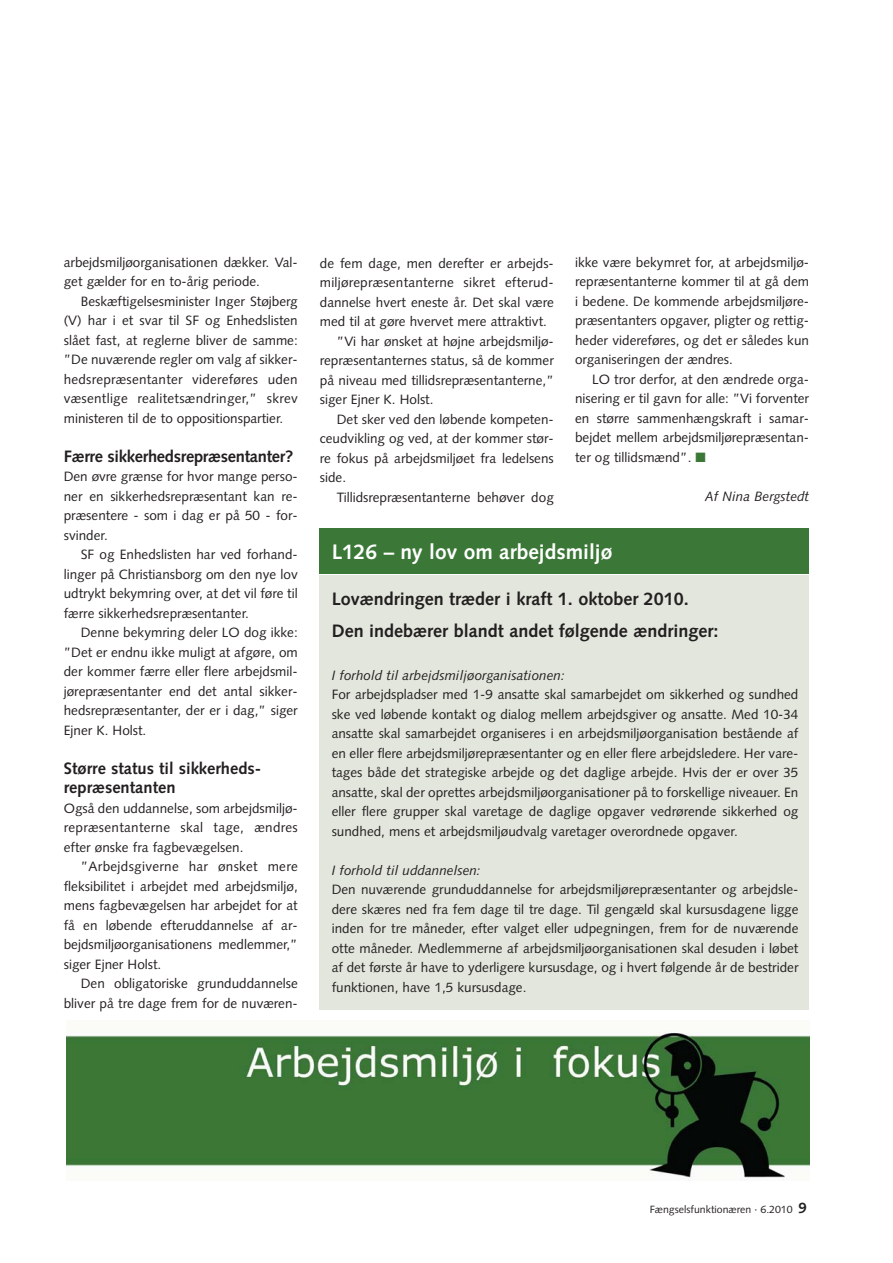
<style>
.page{position:relative;width:893px;height:1263px;background:#fff}
.page>*{position:absolute;margin:0;border:0;box-sizing:border-box;transform-origin:0 0}
.t1{font:700 21px "Syntax";color:#fff}
.t2{font:700 18px/31.2px "Syntax";color:#231f20}
.t3{font:700 16.5px/19.5px "Syntax";color:#231f20}
.t4{font:13.5px/19.5px "Syntax";color:#231f20;text-align:justify}
.t5{font:italic 13.5px "Syntax";color:#231f20}
.t6{font:10.5px "Syntax";color:#231f20}
.s1{color:#3b7737}
.s2{font-weight:700;font-size:15px}
</style>
<div class="page">
<div style="left:319px;top:528px;width:489px;height:46px;background:#3b7737"></div>
<div style="left:319px;top:575px;width:489px;height:435px;background:#e2e6dc"></div>
<img style="left:66px;top:1031px;width:743px;height:147px">
<p class="t4" style="left:64px;top:254px;width:235px">arbejdsmiljøorganisationen dækker. Val&shy;get gælder for en to-årig periode.</p>
<p class="t4" style="left:64px;top:293px;width:235px;text-indent:17px">Beskæftigelsesminister Inger Støjberg (V) har i et svar til SF og Enhedslisten slået fast, at reglerne bliver de samme: ”De nuværende regler om valg af sikker&shy;hedsrepræsentanter videreføres uden væsentlige realitetsændringer,” skrev ministeren til de to oppositionspartier.</p>
<p class="t3" style="left:64px;top:448px;width:231px">Færre sikkerhedsrepræsentanter?</p>
<p class="t4" style="left:64px;top:468px;width:235px">Den øvre grænse for hvor mange perso&shy;ner en sikkerhedsrepræsentant kan re&shy;præsentere - som i dag er på 50 - for&shy;svinder.</p>
<p class="t4" style="left:64px;top:546px;width:235px;text-indent:17px">SF og Enhedslisten har ved forhand&shy;linger på Christiansborg om den nye lov udtrykt bekymring over, at det vil føre til færre sikkerhedsrepræsentanter.</p>
<p class="t4" style="left:64px;top:624px;width:235px;text-indent:17px">Denne bekymring deler LO dog ikke: ”Det er endnu ikke muligt at afgøre, om der kommer færre eller flere arbejdsmil&shy;jørepræsentanter end det antal sikker&shy;hedsrepræsentanter, der er i dag,” siger Ejner K. Holst.</p>
<p class="t3" style="left:64px;top:760px;width:199px">Større status til sikkerheds&shy;repræsentanten</p>
<p class="t4" style="left:64px;top:800px;width:235px">Også den uddannelse, som arbejdsmiljø&shy;repræsentanterne skal tage, ændres efter ønske fra fagbevægelsen.</p>
<p class="t4" style="left:64px;top:858px;width:235px;text-indent:17px">”Arbejdsgiverne har ønsket mere fleksibilitet i arbejdet med arbejdsmiljø, mens fagbevægelsen har arbejdet for at få en løbende efteruddannelse af ar&shy;bejdsmiljøorganisationens medlemmer,” siger Ejner Holst.</p>
<p class="t4" style="left:64px;top:975px;width:235px;text-align:right">Den obligatoriske grunduddannelse bliver på tre dage frem for de nuværen-</p>
<p class="t4" style="left:575px;top:254px;width:235px">ikke være bekymret for, at arbejdsmiljø&shy;repræsentanterne kommer til at gå dem i bedene. De kommende arbejdsmiljøre&shy;præsentanters opgaver, pligter og rettig&shy;heder videreføres, og det er således kun organiseringen der ændres.</p>
<p class="t4" style="left:575px;top:371px;width:235px;text-indent:17px">LO tror derfor, at den ændrede orga&shy;nisering er til gavn for alle: ”Vi forventer en større sammenhængskraft i samar&shy;bejdet mellem arbejdsmiljørepræsentan&shy;ter og tillidsmænd”. <span class="s1">■</span></p>
<p class="t5" style="left:704px;top:491px;width:106px">Af Nina Bergstedt</p>
<p class="t4" style="left:320px;top:255px;width:235px">de fem dage, men derefter er arbejds-</p>
<p class="t4" style="left:320px;top:274px;width:235px">miljørepræsentanterne sikret efterud-</p>
<p class="t4" style="left:320px;top:294px;width:235px">dannelse hvert eneste år. Det skal være</p>
<p class="t4" style="left:320px;top:313px;width:228px">med til at gøre hvervet mere attraktivt.</p>
<p class="t4" style="left:337px;top:333px;width:218px">”Vi har ønsket at højne arbejdsmiljø-</p>
<p class="t4" style="left:320px;top:352px;width:235px">repræsentanternes status, så de kommer</p>
<p class="t4" style="left:320px;top:372px;width:235px">på niveau med tillidsrepræsentanterne,”</p>
<p class="t4" style="left:320px;top:391px;width:115px">siger Ejner K. Holst.</p>
<p class="t4" style="left:337px;top:411px;width:218px">Det sker ved den løbende kompeten-</p>
<p class="t4" style="left:320px;top:430px;width:235px">ceudvikling og ved, at der kommer stør-</p>
<p class="t4" style="left:320px;top:450px;width:235px">re fokus på arbejdsmiljøet fra ledelsens</p>
<p class="t4" style="left:320px;top:469px;width:28px">side.</p>
<p class="t4" style="left:337px;top:489px;width:218px">Tillidsrepræsentanterne behøver dog</p>
<h1 class="t1" style="left:332px;top:543px;width:282px">L126 – ny lov om arbejdsmiljø</h1>
<h2 class="t2" style="left:332px;top:585px;width:388px">Lovændringen træder i kraft 1. oktober 2010.<br>Den indebærer blandt andet følgende ændringer:</h2>
<p class="t5" style="left:332px;top:670px;width:234px">I forhold til arbejdsmiljøorganisationen:</p>
<p class="t4" style="left:332px;top:686px;width:468px">For arbejdspladser med 1-9 ansatte skal samarbejdet om sikkerhed og sundhed ske ved løbende kontakt og dialog mellem arbejdsgiver og ansatte. Med 10-34 ansatte skal samarbejdet organiseres i en arbejdsmiljøorganisation bestående af en eller flere arbejdsmiljørepræsentanter og en eller flere arbejdsledere. Her vare&shy;tages både det strategiske arbejde og det daglige arbejde. Hvis der er over 35 ansatte, skal der oprettes arbejdsmiljøorganisationer på to forskellige niveauer. En eller flere grupper skal varetage de daglige opgaver vedrørende sikkerhed og sundhed, mens et arbejdsmiljøudvalg varetager overordnede opgaver.</p>
<p class="t5" style="left:332px;top:865px;width:150px">I forhold til uddannelsen:</p>
<p class="t4" style="left:332px;top:881px;width:468px">Den nuværende grunduddannelse for arbejdsmiljørepræsentanter og arbejdsle&shy;dere skæres ned fra fem dage til tre dage. Til gengæld skal kursusdagene ligge inden for tre måneder, efter valget eller udpegningen, frem for de nuværende otte måneder. Medlemmerne af arbejdsmiljøorganisationen skal desuden i løbet af det første år have to yderligere kursusdage, og i hvert følgende år de bestrider funktionen, have 1,5 kursusdage.</p>
<p class="t6" style="left:649px;top:1205px;width:159px">Fængselsfunktionæren · 6.2010 <span class="s2">9</span></p>
</div>
